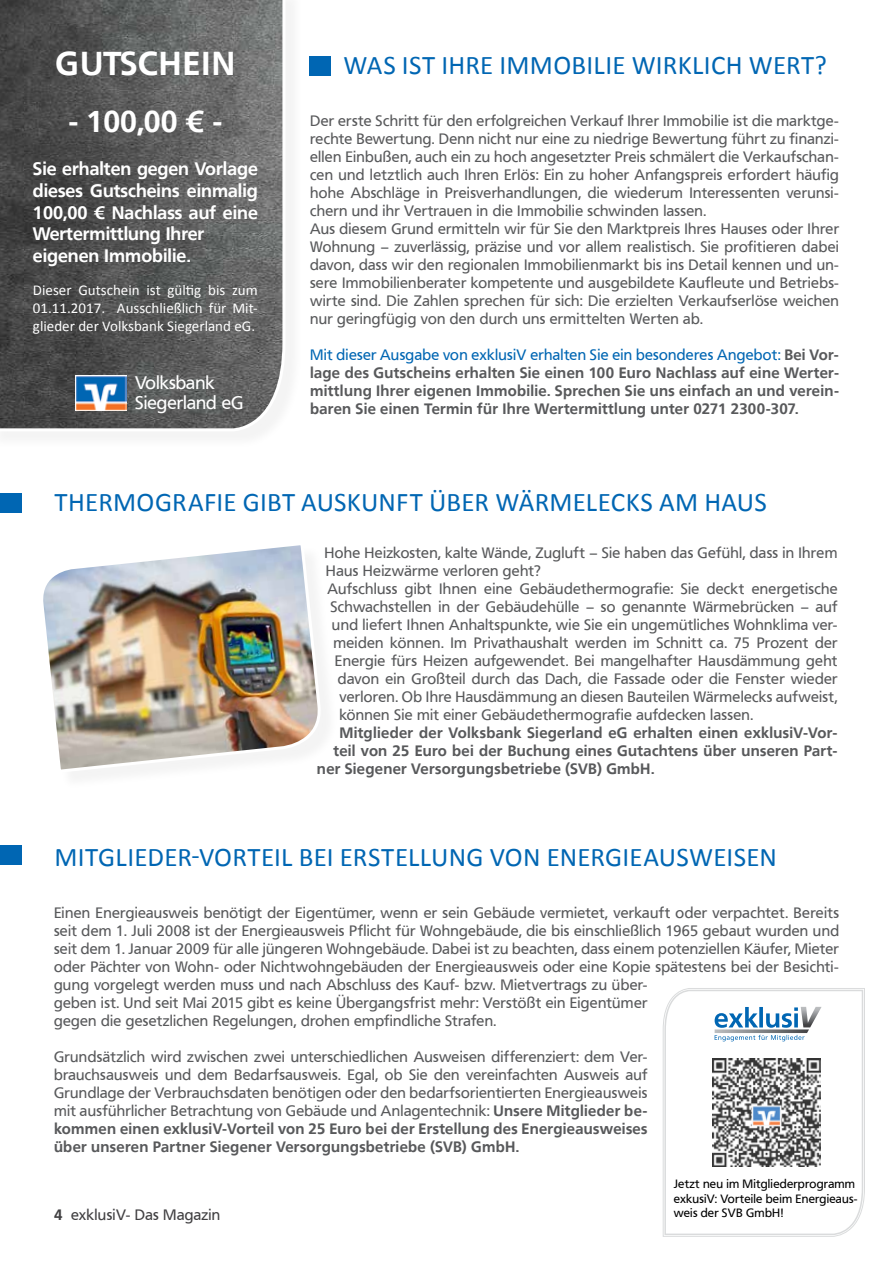
<style>
.page{position:relative;width:893px;height:1263px;background:#fff}
.page>*{position:absolute;margin:0;border:0;box-sizing:border-box;transform-origin:0 0}
.t1{font:700 33px "Frutiger VR";letter-spacing:.03em;color:#fff}
.t2{font:700 30px "Frutiger VR";color:#fff}
.t3{font:27px "Calibri";letter-spacing:.01em;color:#0066b3}
.t4{font:18.15px/20px "Frutiger VR";color:#fff}
.t5{font:700 18px/21.6px "Frutiger VR";color:#fff}
.t6{font:15px/18px "Frutiger VR";letter-spacing:.02em;color:#58595b}
.t7{font:700 15px/18px "Frutiger VR";letter-spacing:.02em;color:#58595b;text-align:justify}
.t8{font:15px/18px "Calibri";color:#fff;text-align:justify}
.t9{font:15px "Frutiger VR";letter-spacing:.02em;color:#414042}
.t10{font:12px/14.4px "Frutiger VR";letter-spacing:.015em;color:#000}
.s1{font-weight:400;color:#0066b3}
.s2{font-weight:700}
</style>
<div class="page">
<div style="left:0;top:0;width:304px;height:450px;background:#f9f9f9"></div>
<svg style="left:0;top:0;width:283px;height:429px;background:#595a5a"></svg>
<img style="left:43px;top:545px;width:280px;height:229px">
<svg style="left:664px;top:989px;width:200px;height:247px"></svg>
<div style="left:0;top:493px;width:21px;height:19px;background:#0066b3"></div>
<div style="left:0;top:845px;width:21px;height:20px;background:#0066b3"></div>
<svg style="left:715px;top:1007px;width:107px;height:34px"></svg>
<img style="left:75px;top:375px;width:51px;height:36px">
<div style="left:309px;top:56px;width:22px;height:19px;background:#0066b3"></div>
<h1 class="t1" style="left:56px;top:43px;width:181px">GUTSCHEIN</h1>
<h2 class="t2" style="left:68px;top:104px;width:156px">- 100,00 € -</h2>
<p class="t5" style="left:33px;top:158px;width:226px">Sie erhalten gegen Vorlage dieses Gutscheins einmalig<br>100,00 € Nachlass auf eine<br>Wertermittlung Ihrer eigenen Immobilie.</p>
<p class="t8" style="left:33px;top:281px;width:226px">DIESER GUTSCHEIN IST GÜLTIG BIS ZUM 01.11.2017. AUSSCHLIEßLICH FÜR MIT-GLIEDER DER VOLKSBANK SIEGERLAND EG.</p>
<p class="t4" style="left:135px;top:373px;width:110px">Volksbank<br>Siegerland eG</p>
<h3 class="t3" style="left:344px;top:48px;width:181px">WAS IST IHRE IMMOBI</h3>
<h3 class="t3" style="left:593px;top:48px;width:54px">LIE WIRK</h3>
<h3 class="t3" style="left:692px;top:48px;width:75px">LICH WER</h3>
<h3 class="t3" style="left:801px;top:48px;width:27px">T?</h3>
<p class="t6" style="left:310px;top:112px;width:530px">Der erste Schritt für den erfolgreichen Verkauf Ihrer Immobilie ist die marktge&shy;rechte Bewertung. Denn nicht nur eine zu niedrige Bewertung führt zu finanzi&shy;ellen Einbußen, auch ein zu hoch angesetzter Preis schmälert die Verkaufschan&shy;cen und letztlich auch Ihren Erlös: Ein zu hoher Anfangspreis erfordert häufig hohe Abschläge in Preisverhandlungen, die wiederum Interessenten verunsi&shy;chern und ihr Vertrauen in die Immobilie schwinden lassen.<br>Aus diesem Grund ermitteln wir für Sie den Marktpreis Ihres Hauses oder Ihrer Wohnung – zuverlässig, präzise und vor allem realistisch. Sie profitieren dabei davon, dass wir den regionalen Immobilienmarkt bis ins Detail kennen und un&shy;sere Immobilienberater kompetente und ausgebildete Kaufleute und Betriebs&shy;wirte sind. Die Zahlen sprechen für sich: Die erzielten Verkaufserlöse weichen nur geringfügig von den durch uns ermittelten Werten ab.</p>
<p class="t7" style="left:310px;top:346px;width:530px"><span class="s1">Mit dieser Ausgabe von exklusiV erhalten Sie ein besonderes Angebot:</span> Bei Vor&shy;lage des Gutscheins erhalten Sie einen 100 Euro Nachlass auf eine Werter&shy;mittlung Ihrer eigenen Immobilie. Sprechen Sie uns einfach an und verein&shy;baren Sie einen Termin für Ihre Wertermittlung unter 0271 2300-307.</p>
<h3 class="t3" style="left:55px;top:485px;width:49px">THERMOGRA</h3>
<h3 class="t3" style="left:204px;top:485px;width:241px">FIE GIBT AUSKUNFT ÜBER</h3>
<h3 class="t3" style="left:495px;top:485px;width:57px">WÄRME</h3>
<h3 class="t3" style="left:586px;top:485px;width:180px">LECKS AM HAUS</h3>
<p class="t6" style="left:324px;top:544px;width:514px">Hohe Heizkosten, kalte Wände, Zugluft – Sie haben das Gefühl, dass in Ihrem</p>
<p class="t6" style="left:326px;top:562px;width:217px">Haus Heizwärme verloren geht?</p>
<p class="t6" style="left:327px;top:580px;width:511px">Aufschluss gibt Ihnen eine Gebäudethermografie: Sie deckt energetische</p>
<p class="t6" style="left:330px;top:598px;width:508px">Schwachstellen in der Gebäudehülle – so genannte Wärmebrücken – auf</p>
<p class="t6" style="left:332px;top:616px;width:507px">und liefert Ihnen Anhaltspunkte, wie Sie ein ungemütliches Wohnklima ver-</p>
<p class="t6" style="left:333px;top:634px;width:505px">meiden können. Im Privathaushalt werden im Schnitt ca. 75 Prozent der</p>
<p class="t6" style="left:335px;top:652px;width:504px">Energie fürs Heizen aufgewendet. Bei mangelhafter Hausdämmung geht</p>
<p class="t6" style="left:338px;top:670px;width:501px">davon ein Großteil durch das Dach, die Fassade oder die Fenster wieder</p>
<p class="t6" style="left:339px;top:688px;width:499px">verloren. Ob Ihre Hausdämmung an diesen Bauteilen Wärmelecks aufweist,</p>
<p class="t6" style="left:339px;top:706px;width:415px">können Sie mit einer Gebäudethermografie aufdecken lassen.</p>
<p class="t7" style="left:339px;top:724px;width:499px">Mitglieder der Volksbank Siegerland eG erhalten einen exklusiV-Vor-</p>
<p class="t7" style="left:333px;top:742px;width:506px">teil von 25 Euro bei der Buchung eines Gutachtens über unseren Part-</p>
<p class="t7" style="left:317px;top:760px;width:339px">ner Siegener Versorgungsbetriebe (SVB) GmbH.</p>
<h3 class="t3" style="left:55px;top:840px;width:724px">MITGLIEDER-VORTEIL BEI ERSTELLUNG VON ENERGIEAUSWEISEN</h3>
<p class="t6" style="left:54px;top:904px;width:787px">Einen Energieausweis benötigt der Eigentümer, wenn er sein Gebäude vermietet, verkauft oder verpachtet. Bereits seit dem 1. Juli 2008 ist der Energieausweis Pflicht für Wohngebäude, die bis einschließlich 1965 gebaut wurden und seit dem 1. Januar 2009 für alle jüngeren Wohngebäude. Dabei ist zu beachten, dass einem potenziellen Käufer, Mieter oder Pächter von Wohn- oder Nichtwohngebäuden der Energieausweis oder eine Kopie spätestens bei der Besichti&shy;gung vorgelegt werden muss und nach Abschluss des Kauf- bzw. Mietvertrags zu über-<br>geben ist. Und seit Mai 2015 gibt es keine Übergangsfrist mehr: Verstößt ein Eigentümer<br>gegen die gesetzlichen Regelungen, drohen empfindliche Strafen.</p>
<p class="t6" style="left:54px;top:1048px;width:595px;text-align:justify">Grundsätzlich wird zwischen zwei unterschiedlichen Ausweisen differenziert: dem Ver&shy;brauchsausweis und dem Bedarfsausweis. Egal, ob Sie den vereinfachten Ausweis auf Grundlage der Verbrauchsdaten benötigen oder den bedarfsorientierten Energieausweis mit ausführlicher Betrachtung von Gebäude und Anlagentechnik: <span class="s2">Unsere Mitglieder be&shy;kommen einen exklusiV-Vorteil von 25 Euro bei der Erstellung des Energieausweises über unseren Partner Siegener Versorgungsbetriebe (SVB) GmbH.</span></p>
<p class="t9" style="left:54px;top:1206px;width:168px"><span class="s2">4</span> exklusiV- Das Magazin</p>
<p class="t10" style="left:674px;top:1177px;width:185px">Jetzt neu im Mitgliederprogramm exkusiV: Vorteile beim Energieaus&shy;weis der SVB GmbH!</p>
</div>
